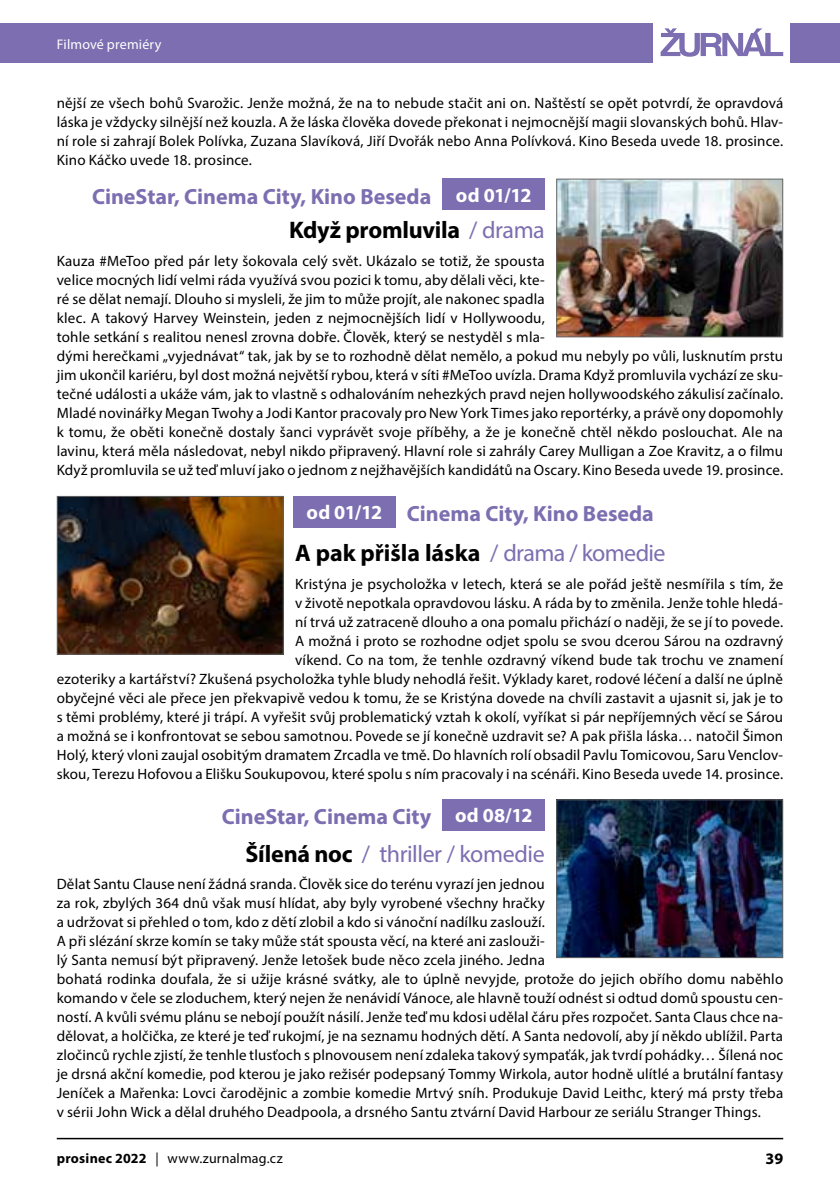
<style>
.page{position:relative;width:840px;height:1191px;background:#fff}
.page>*{position:absolute;margin:0;border:0;box-sizing:border-box;transform-origin:0 0}
.t1{font:700 24px "Myriad Pro";letter-spacing:-.005em;color:#000}
.t2{font:24px "Myriad Pro";letter-spacing:-.015em;color:#7c6eb0}
.t3{font:700 22px "Myriad Pro";color:#7c6eb0}
.t4{font:700 20px "Myriad Pro";letter-spacing:-.035em;color:#fff}
.t5{font:700 16px "Myriad Pro";color:#000}
.t6{font:15px/19px "Myriad Pro";letter-spacing:.01em;color:#000}
.t7{font:14px "Myriad Pro";letter-spacing:.015em;color:#000}
.t8{font:14px "Myriad Pro";letter-spacing:.01em;color:#fff}
.s1{font-weight:400;color:#7c6eb0}
.s2{font-weight:700;color:#000}
.s3{font-weight:700}
</style>
<div class="page">
<hr style="left:57px;top:1137px;width:725px;height:2px;background:#000">
<div style="left:0;top:23px;width:652px;height:39px;background:#7c6eb0"></div>
<div style="left:789px;top:23px;width:50px;height:39px;background:#7c6eb0"></div>
<svg style="left:660px;top:28px;width:122px;height:29px"></svg>
<div style="left:442px;top:179px;width:102px;height:31px;background:#7c6eb0"></div>
<img style="left:558px;top:181px;width:222px;height:154px">
<div style="left:556px;top:179px;width:226px;height:158px;border:1px solid #646363"></div>
<div style="left:293px;top:496px;width:102px;height:31px;background:#7c6eb0"></div>
<img style="left:59px;top:498px;width:222px;height:154px">
<div style="left:57px;top:496px;width:226px;height:158px;border:1px solid #646363"></div>
<div style="left:442px;top:799px;width:102px;height:31px;background:#7c6eb0"></div>
<img style="left:558px;top:801px;width:222px;height:155px">
<div style="left:556px;top:799px;width:226px;height:159px;border:1px solid #646363"></div>
<p class="t8" style="left:57px;top:35px;width:106px">Filmové premiéry</p>
<p class="t6" style="left:57px;top:93px;width:727px;text-align:justify">nější ze všech bohů Svarožic. Jenže možná, že na to nebude stačit ani on. Naštěstí se opět potvrdí, že opravdová láska je vždycky silnější než kouzla. A že láska člověka dovede překonat i nejmocnější magii slovanských bohů. Hlav&shy;ní role si zahrají Bolek Polívka, Zuzana Slavíková, Jiří Dvořák nebo Anna Polívková. Kino Beseda uvede 18. prosince.<br>Kino Káčko uvede 18. prosince.</p>
<h3 class="t4" style="left:455px;top:182px;width:77px">od 01/12</h3>
<h2 class="t3" style="left:92px;top:182px;width:340px">CineStar, Cinema City, Kino Beseda</h2>
<h1 class="t1" style="left:289px;top:214px;width:257px">Když promluvila <span class="s1">/ drama</span></h1>
<p class="t6" style="left:57px;top:251px;width:727px">Kauza #MeToo před pár lety šokovala celý svět. Ukázalo se totiž, že spousta<br>velice mocných lidí velmi ráda využívá svou pozici k tomu, aby dělali věci, kte-<br>ré se dělat nemají. Dlouho si mysleli, že jim to může projít, ale nakonec spadla<br>klec. A takový Harvey Weinstein, jeden z nejmocnějších lidí v Hollywoodu,<br>tohle setkání s realitou nenesl zrovna dobře. Člověk, který se nestyděl s mla-<br>dými herečkami „vyjednávat“ tak, jak by se to rozhodně dělat nemělo, a pokud mu nebyly po vůli, lusknutím prstu jim ukončil kariéru, byl dost možná největší rybou, která v síti #MeToo uvízla. Drama Když promluvila vychází ze sku&shy;tečné události a ukáže vám, jak to vlastně s odhalováním nehezkých pravd nejen hollywoodského zákulisí začínalo.<br>Mladé novinářky Megan Twohy a Jodi Kantor pracovaly pro New York Times jako reportérky, a právě ony dopomohly k tomu, že oběti konečně dostaly šanci vyprávět svoje příběhy, a že je konečně chtěl někdo poslouchat. Ale na lavinu, která měla následovat, nebyl nikdo připravený. Hlavní role si zahrály Carey Mulligan a Zoe Kravitz, a o filmu Když promluvila se už teď mluví jako o jednom z nejžhavějších kandidátů na Oscary. Kino Beseda uvede 19. prosince.</p>
<h3 class="t4" style="left:306px;top:499px;width:77px">od 01/12</h3>
<h2 class="t3" style="left:406px;top:499px;width:248px">Cinema City, Kino Beseda</h2>
<h1 class="t1" style="left:295px;top:537px;width:372px">A pak přišla láska <span class="s1">/ drama / komedie</span></h1>
<p class="t6" style="left:57px;top:574px;width:727px;text-align:right">Kristýna je psycholožka v letech, která se ale pořád ještě nesmířila s tím, že<br>v životě nepotkala opravdovou lásku. A ráda by to změnila. Jenže tohle hledá-<br>ní trvá už zatraceně dlouho a ona pomalu přichází o naději, že se jí to povede.<br>A možná i proto se rozhodne odjet spolu se svou dcerou Sárou na ozdravný<br>víkend. Co na tom, že tenhle ozdravný víkend bude tak trochu ve znamení<br>ezoteriky a kartářství? Zkušená psycholožka tyhle bludy nehodlá řešit. Výklady karet, rodové léčení a další ne úplně obyčejné věci ale přece jen překvapivě vedou k tomu, že se Kristýna dovede na chvíli zastavit a ujasnit si, jak je to s těmi problémy, které ji trápí. A vyřešit svůj problematický vztah k okolí, vyříkat si pár nepříjemných věcí se Sárou a možná se i konfrontovat se sebou samotnou. Povede se jí konečně uzdravit se? A pak přišla láska… natočil Šimon Holý, který vloni zaujal osobitým dramatem Zrcadla ve tmě. Do hlavních rolí obsadil Pavlu Tomicovou, Saru Venclov&shy;skou, Terezu Hofovou a Elišku Soukupovou, které spolu s ním pracovaly i na scénáři. Kino Beseda uvede 14. prosince.</p>
<h3 class="t4" style="left:455px;top:802px;width:79px">od 08/12</h3>
<h2 class="t3" style="left:222px;top:802px;width:211px">CineStar, Cinema City</h2>
<h1 class="t2" style="left:245px;top:838px;width:300px"><span class="s2">Šílená noc</span> / thriller / komedie</h1>
<p class="t6" style="left:57px;top:874px;width:727px">Dělat Santu Clause není žádná sranda. Člověk sice do terénu vyrazí jen jednou<br>za rok, zbylých 364 dnů však musí hlídat, aby byly vyrobené všechny hračky<br>a udržovat si přehled o tom, kdo z dětí zlobil a kdo si vánoční nadílku zaslouží.<br>A při slézání skrze komín se taky může stát spousta věcí, na které ani zaslouži-<br>lý Santa nemusí být připravený. Jenže letošek bude něco zcela jiného. Jedna<br>bohatá rodinka doufala, že si užije krásné svátky, ale to úplně nevyjde, protože do jejich obřího domu naběhlo komando v čele se zloduchem, který nejen že nenávidí Vánoce, ale hlavně touží odnést si odtud domů spoustu cen&shy;ností. A kvůli svému plánu se nebojí použít násilí. Jenže teď mu kdosi udělal čáru přes rozpočet. Santa Claus chce na&shy;dělovat, a holčička, ze které je teď rukojmí, je na seznamu hodných dětí. A Santa nedovolí, aby jí někdo ublížil. Parta zločinců rychle zjistí, že tenhle tlusťoch s plnovousem není zdaleka takový sympaťák, jak tvrdí pohádky… Šílená noc je drsná akční komedie, pod kterou je jako režisér podepsaný Tommy Wirkola, autor hodně ulítlé a brutální fantasy Jeníček a Mařenka: Lovci čarodějnic a zombie komedie Mrtvý sníh. Produkuje David Leithc, který má prsty třeba v sérii John Wick a dělal druhého Deadpoola, a drsného Santu ztvární David Harbour ze seriálu Stranger Things.</p>
<p class="t7" style="left:57px;top:1149px;width:227px"><span class="s3">prosinec 2022</span> | www.zurnalmag.cz</p>
<p class="t5" style="left:765px;top:1148px;width:19px">39</p>
</div>
